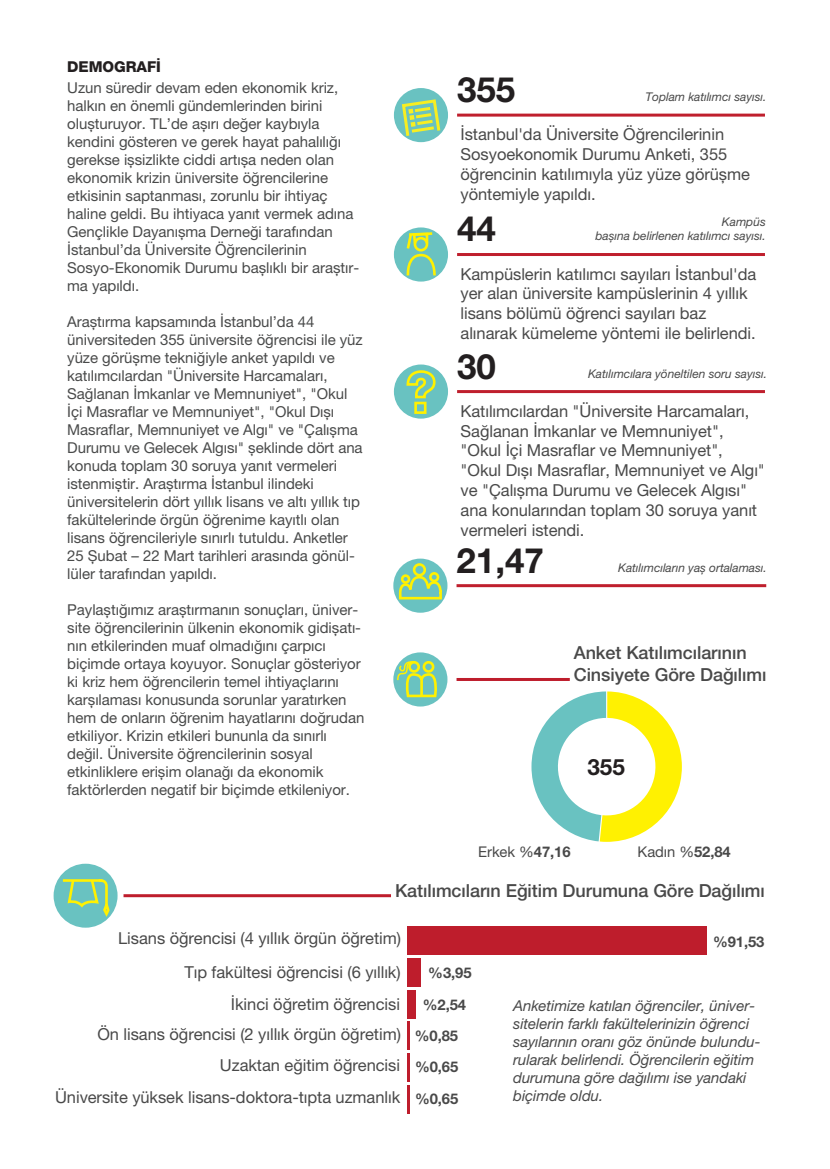
<style>
.page{position:relative;width:830px;height:1169px;background:#fff}
.page>*{position:absolute;margin:0;border:0;box-sizing:border-box;transform-origin:0 0}
.t1{font:700 34.95px "Helvetica Neue LT Pro";color:#231f20}
.t2{font:700 22.5px "Helvetica Neue LT Pro";color:#231f20}
.t3{font:500 18px/21.6px "Helvetica Neue LT Pro";letter-spacing:-.005em;color:#494949}
.t4{font:16.5px/19.8px "Helvetica Neue LT Pro";letter-spacing:-.005em;color:#494949}
.t5{font:15px/18px "Helvetica Neue LT Pro";letter-spacing:-.005em;color:#494a4a}
.t6{font:italic 15px/18px "Helvetica Neue LT Pro";letter-spacing:-.005em;color:#494949}
.t7{font:800 15px "Helvetica Neue LT Pro";letter-spacing:-.005em;color:#231f20}
.t8{font:700 14.7px/31.2px "Helvetica Neue LT Pro";letter-spacing:-.005em;color:#494949;text-align:center}
.t9{font:14.7px "Helvetica Neue LT Pro";letter-spacing:-.005em;color:#494949}
.t10{font:italic 12px/14.4px "Helvetica Neue LT Pro";letter-spacing:-.005em;color:#494949;text-align:right}
.s1{font-weight:700}
</style>
<div class="page">
<hr style="left:457px;top:114px;width:308px;height:3px;background:#bf1f2d">
<hr style="left:457px;top:253px;width:308px;height:3px;background:#bf1f2d">
<hr style="left:457px;top:390px;width:308px;height:3px;background:#bf1f2d">
<div style="left:394px;top:364px;width:54px;height:54px;background:#69c2c1;border-radius:50%"></div>
<div style="left:394px;top:88px;width:54px;height:54px;background:#69c2c1;border-radius:50%"></div>
<svg style="left:405px;top:369px;width:32px;height:46px"></svg>
<hr style="left:456px;top:584px;width:310px;height:3px;background:#bf1f2d">
<div style="left:393px;top:558px;width:54px;height:54px;background:#69c2c1;border-radius:50%"></div>
<div style="left:54px;top:863px;width:64px;height:64px;background:#69c2c1;border-radius:50%"></div>
<svg style="left:400px;top:99px;width:42px;height:40px"></svg>
<div style="left:394px;top:227px;width:54px;height:54px;background:#69c2c1;border-radius:50%"></div>
<svg style="left:531px;top:691px;width:151px;height:151px"></svg>
<div style="left:407px;top:990px;width:9px;height:28px;background:#be1d2c"></div>
<div style="left:407px;top:926px;width:299px;height:28px;background:#be1d2c"></div>
<hr style="left:407px;top:1021px;width:3px;height:28px;background:#be1d2c">
<div style="left:407px;top:958px;width:13px;height:28px;background:#be1d2c"></div>
<hr style="left:407px;top:1053px;width:2px;height:28px;background:#be1d2c">
<hr style="left:407px;top:1085px;width:2px;height:28px;background:#be1d2c">
<hr style="left:123px;top:894px;width:268px;height:3px;background:#be1d2c">
<hr style="left:456px;top:678px;width:114px;height:3px;background:#be1d2c">
<div style="left:429px;top:572px;width:10px;height:10px;border:3px solid #fff101;border-radius:50%"></div>
<div style="left:413px;top:563px;width:13px;height:13px;border:3px solid #fff101;border-radius:50%"></div>
<svg style="left:397px;top:574px;width:46px;height:32px"></svg>
<div style="left:393px;top:652px;width:54px;height:54px;background:#69c2c1;border-radius:50%"></div>
<hr style="left:63px;top:879px;width:40px;height:2px;background:#fff101">
<svg style="left:67px;top:879px;width:44px;height:49px"></svg>
<svg style="left:396px;top:660px;width:41px;height:38px"></svg>
<svg style="left:405px;top:231px;width:33px;height:47px"></svg>
<p class="t7" style="left:67px;top:58px;width:95px">DEMOGRAFİ</p>
<p class="t5" style="left:67px;top:78px;width:293px">Uzun süredir devam eden ekonomik kriz, halkın en önemli gündemlerinden birini olușturuyor. TL’de așırı değer kaybıyla kendini gösteren ve gerek hayat pahalılığı gerekse ișsizlikte ciddi artıșa neden olan ekonomik krizin üniversite öğrencilerine etkisinin saptanması, zorunlu bir ihtiyaç haline geldi. Bu ihtiyaca yanıt vermek adına Gençlikle Dayanıșma Derneği tarafından İstanbul’da Üniversite Öğrencilerinin Sosyo-Ekonomik Durumu bașlıklı bir araștır&shy;ma yapıldı.</p>
<p class="t5" style="left:67px;top:312px;width:297px">Araștırma kapsamında İstanbul’da 44 üniversiteden 355 üniversite öğrencisi ile yüz yüze görüșme tekniğiyle anket yapıldı ve katılımcılardan "Üniversite Harcamaları, Sağlanan İmkanlar ve Memnuniyet", "Okul İçi Masraflar ve Memnuniyet", "Okul Dıșı Masraflar, Memnuniyet ve Algı" ve "Çalıșma Durumu ve Gelecek Algısı" șeklinde dört ana konuda toplam 30 soruya yanıt vermeleri istenmiștir. Araștırma İstanbul ilindeki üniversitelerin dört yıllık lisans ve altı yıllık tıp fakültelerinde örgün öğrenime kayıtlı olan lisans öğrencileriyle sınırlı tutuldu. Anketler 25 Șubat – 22 Mart tarihleri arasında gönül&shy;lüler tarafından yapıldı.</p>
<p class="t5" style="left:67px;top:600px;width:299px">Paylaștığımız araștırmanın sonuçları, üniver&shy;site öğrencilerinin ülkenin ekonomik gidișatı&shy;nın etkilerinden muaf olmadığını çarpıcı biçimde ortaya koyuyor. Sonuçlar gösteriyor ki kriz hem öğrencilerin temel ihtiyaçlarını karșılaması konusunda sorunlar yaratırken hem de onların öğrenim hayatlarını doğrudan etkiliyor. Krizin etkileri bununla da sınırlı değil. Üniversite öğrencilerinin sosyal etkinliklere erișim olanağı da ekonomik faktörlerden negatif bir biçimde etkileniyor.</p>
<h1 class="t1" style="left:457px;top:68px;width:60px">355</h1>
<p class="t4" style="left:460px;top:124px;width:291px">İstanbul'da Üniversite Öğrencilerinin Sosyoekonomik Durumu Anketi, 355 öğrencinin katılımıyla yüz yüze görüșme yöntemiyle yapıldı.</p>
<h1 class="t1" style="left:457px;top:207px;width:40px">44</h1>
<p class="t4" style="left:460px;top:264px;width:297px">Kampüslerin katılımcı sayıları İstanbul'da yer alan üniversite kampüslerinin 4 yıllık lisans bölümü öğrenci sayıları baz alınarak kümeleme yöntemi ile belirlendi.</p>
<p class="t10" style="left:645px;top:89px;width:122px">Toplam katılımcı sayısı.</p>
<p class="t10" style="left:595px;top:214px;width:172px">Kampüs<br>bașına belirlenen katılımcı sayısı.</p>
<h1 class="t1" style="left:457px;top:344px;width:40px">30</h1>
<p class="t4" style="left:460px;top:401px;width:306px">Katılımcılardan "Üniversite Harcamaları, Sağlanan İmkanlar ve Memnuniyet", "Okul İçi Masraflar ve Memnuniyet", "Okul Dıșı Masraflar, Memnuniyet ve Algı" ve "Çalıșma Durumu ve Gelecek Algısı" ana konularından toplam 30 soruya yanıt vermeleri istendi.</p>
<p class="t10" style="left:588px;top:366px;width:180px">Katılımcılara yöneltilen soru sayısı.</p>
<h1 class="t1" style="left:456px;top:538px;width:89px">21,47</h1>
<p class="t10" style="left:618px;top:560px;width:150px">Katılımcıların yaș ortalaması.</p>
<p class="t3" style="left:574px;top:642px;width:194px">Anket Katılımcılarının<br>Cinsiyete Göre Dağılımı</p>
<h2 class="t2" style="left:587px;top:753px;width:39px">355</h2>
<p class="t9" style="left:478px;top:843px;width:94px">Erkek %<span class="s1">47,16</span></p>
<p class="t9" style="left:637px;top:843px;width:95px">Kadın %<span class="s1">52,84</span></p>
<p class="t3" style="left:395px;top:879px;width:371px">Katılımcıların Eğitim Durumuna Göre Dağılımı</p>
<p class="t4" style="left:118px;top:928px;width:284px">Lisans öğrencisi (4 yıllık örgün öğretim)</p>
<p class="t8" style="left:713px;top:926px;width:53px">%91,53</p>
<p class="t4" style="left:184px;top:961px;width:218px">Tıp fakültesi öğrencisi (6 yıllık)</p>
<p class="t8" style="left:428px;top:957px;width:45px">%3,95</p>
<p class="t4" style="left:231px;top:994px;width:170px">İkinci öğretim öğrencisi</p>
<p class="t4" style="left:97px;top:1024px;width:305px">Ön lisans öğrencisi (2 yıllık örgün öğretim)</p>
<p class="t4" style="left:55px;top:1048px;width:347px;line-height:32px;text-align:right">Uzaktan eğitim öğrencisi<br>Üniversite yüksek lisans-doktora-tıpta uzmanlık</p>
<p class="t8" style="left:415px;top:988px;width:53px">%2,54 %0,85</p>
<p class="t8" style="left:415px;top:1050px;width:45px;line-height:31.8px;text-align:left">%0,65 %0,65</p>
<p class="t6" style="left:513px;top:996px;width:249px">Anketimize katılan öğrenciler, üniver&shy;sitelerin farklı fakültelerinizin öğrenci sayılarının oranı göz önünde bulundu&shy;rularak belirlendi. Öğrencilerin eğitim durumuna göre dağılımı ise yandaki biçimde oldu.</p>
</div>
